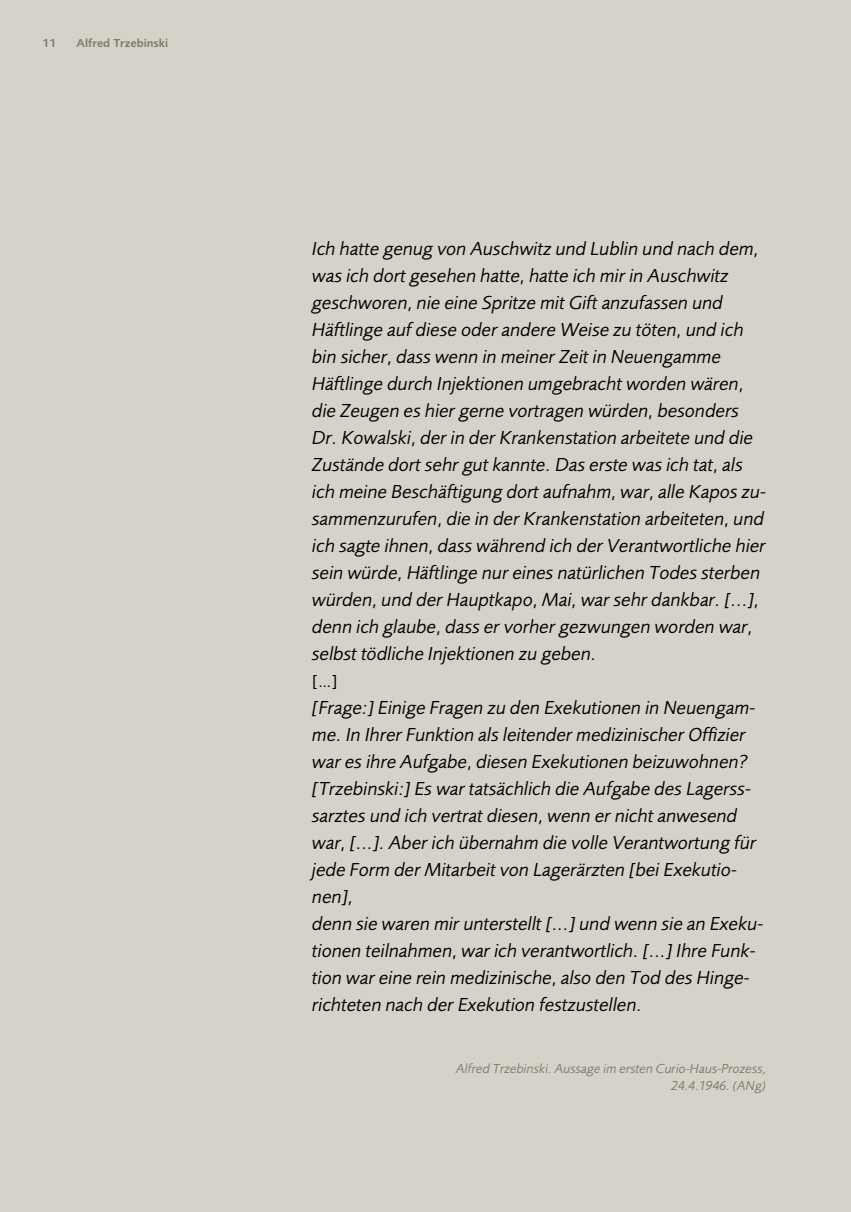
<style>
.page{position:relative;width:851px;height:1212px;background:#fff}
.page>*{position:absolute;margin:0;border:0;box-sizing:border-box;transform-origin:0 0}
.t1{font:19.5px/27px "Foundry Sans Book Italic CE";color:#000}
.t2{font:18px "Foundry Sans Book CE";color:#000}
.t3{font:13.5px/16.8px "Foundry Sans Book Italic CE";color:#817b6a;text-align:right}
.t4{font:12px "Foundry Sans Demi CE";color:#817b6a}
</style>
<div class="page">
<hr style="left:850px;top:0;width:1px;height:1212px;background:#d6d2c9">
<div style="left:0;top:0;width:850px;height:1212px;background:#d6d2c9"></div>
<p class="t4" style="left:43px;top:36px;width:15px">11</p>
<p class="t4" style="left:77px;top:36px;width:93px">Alfred Trzebinski</p>
<p class="t1" style="left:312px;top:234px;width:455px">Ich hatte genug von Auschwitz und Lublin und nach dem, was ich dort gesehen hatte, hatte ich mir in Auschwitz geschworen, nie eine Spritze mit Gift anzufassen und Häftlinge auf diese oder andere Weise zu töten, und ich bin sicher, dass wenn in meiner Zeit in Neuengamme Häftlinge durch Injektionen umgebracht worden wären, die Zeugen es hier gerne vortragen würden, besonders Dr. Kowalski, der in der Krankenstation arbeitete und die Zustände dort sehr gut kannte. Das erste was ich tat, als ich meine Beschäftigung dort aufnahm, war, alle Kapos zu&shy;sammenzurufen, die in der Krankenstation arbeiteten, und ich sagte ihnen, dass während ich der Verantwortliche hier sein würde, Häftlinge nur eines natürlichen Todes sterben würden, und der Hauptkapo, Mai, war sehr dankbar. [...], denn ich glaube, dass er vorher gezwungen worden war, selbst tödliche Injektionen zu geben.</p>
<p class="t2" style="left:312px;top:670px;width:27px">[…]</p>
<p class="t1" style="left:312px;top:693px;width:452px">[Frage:] Einige Fragen zu den Exekutionen in Neuengam&shy;me. In Ihrer Funktion als leitender medizinischer Offizier war es ihre Aufgabe, diesen Exekutionen beizuwohnen? [Trzebinski:] Es war tatsächlich die Aufgabe des Lagerss&shy;sarztes und ich vertrat diesen, wenn er nicht anwesend war, [...]. Aber ich übernahm die volle Verantwortung für jede Form der Mitarbeit von Lagerärzten [bei Exekutio&shy;nen],<br>denn sie waren mir unterstellt [...] und wenn sie an Exeku&shy;tionen teilnahmen, war ich verantwortlich. [...] Ihre Funk&shy;tion war eine rein medizinische, also den Tod des Hinge&shy;richteten nach der Exekution festzustellen.</p>
<p class="t3" style="left:456px;top:1060px;width:311px">Alfred Trzebinski. Aussage im ersten Curio-Haus-Prozess,<br>24.4.1946. (ANg)</p>
</div>
